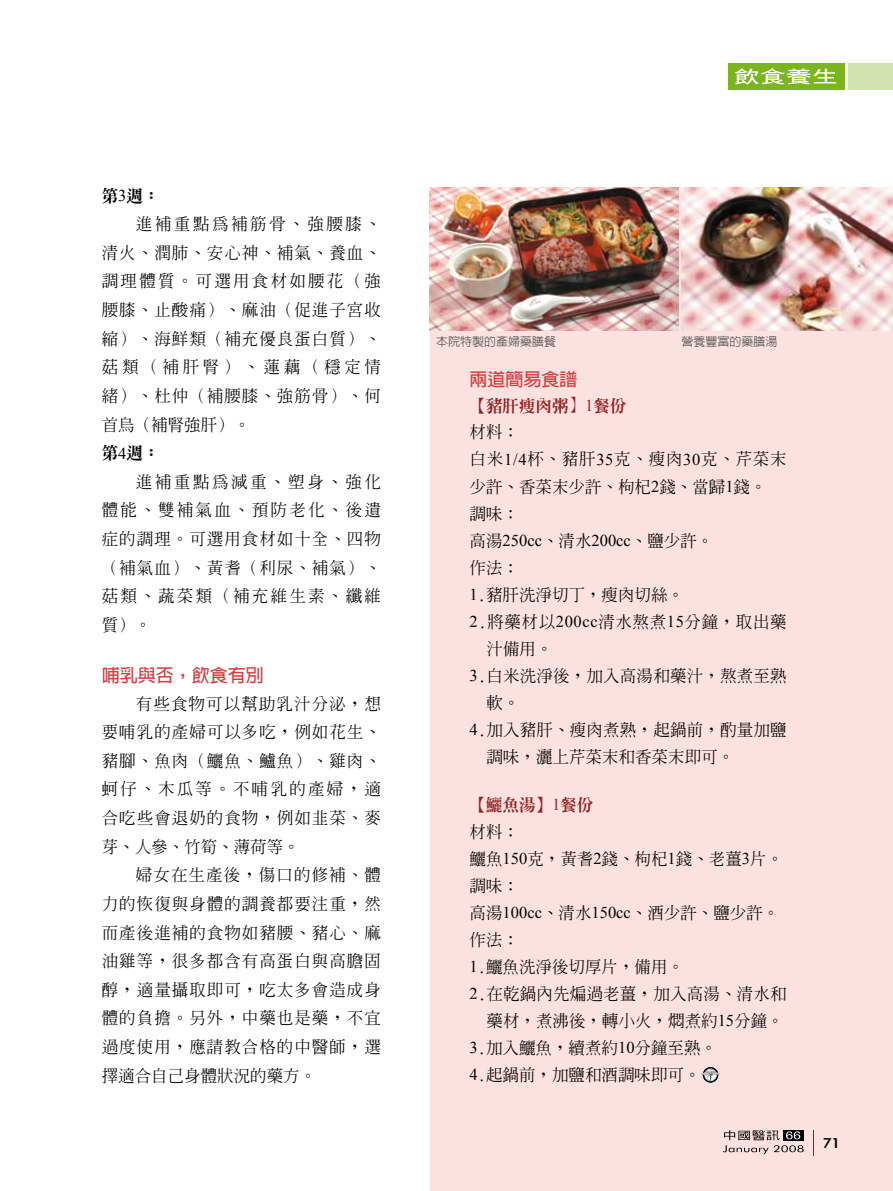
<style>
.page{position:relative;width:893px;height:1191px;background:#fff}
.page>*{position:absolute;margin:0;border:0;box-sizing:border-box;transform-origin:0 0}
.t1{font:700 18px "Lin Gothic";color:#d53f43}
.t2{font:500 16.5px/28.7px "Inn Ming";letter-spacing:.06em;color:#000;text-align:justify}
.t3{font:500 16.5px "Inn Ming";color:#000}
.t4{font:500 16.5px "Inn Ming";letter-spacing:.01em;color:#000}
.t5{font:500 16.5px "Inn Ming";letter-spacing:.135em;color:#000}
.t6{font:500 16.5px "Inn Ming";letter-spacing:.155em;color:#000}
.t7{font:500 16.5px "Inn Ming";letter-spacing:.035em;color:#000}
.t8{font:800 16.5px "Inn Ming";color:#922224}
.t9{font:500 16.5px "Inn Ming";letter-spacing:.225em;color:#000}
.t10{font:800 16.5px "Inn Ming";color:#000}
.t11{font:16.2px "Li Gothic Med";color:#000;scale:1.11 1}
.t12{font:500 12px "Lin Gothic";color:#58585a}
.s1{font-family:"Times New Roman";font-weight:400}
.s2{font-weight:500}
</style>
<div class="page">
<div style="left:430px;top:187px;width:463px;height:1004px;background:#fbe2e0"></div>
<img style="left:429px;top:187px;width:249px;height:143px">
<img style="left:681px;top:187px;width:212px;height:143px">
<svg style="left:701px;top:1068px;width:19px;height:13px"></svg>
<svg style="left:813px;top:1130px;width:1px;height:25px"></svg>
<svg style="left:723px;top:1130px;width:81px;height:24px"></svg>
<div style="left:728px;top:64px;width:116px;height:26px;background:#7ab51d"></div>
<div style="left:848px;top:64px;width:45px;height:26px;background:#d1e2af"></div>
<svg style="left:735px;top:68px;width:101px;height:17px"></svg>
<p class="t10" style="left:102px;top:187px;width:59px">第<span class="s1">3</span>週：</p>
<p class="t6" style="left:136px;top:216px;width:247px">進補重點為補筋骨、強腰膝、</p>
<p class="t2" style="left:102px;top:238px;width:281px">清火、潤肺、安心神、補氣、養血、</p>
<p class="t5" style="left:102px;top:273px;width:281px">調理體質。可選用食材如腰花（強</p>
<p class="t2" style="left:102px;top:295px;width:281px">腰膝、止酸痛）、麻油（促進子宮收</p>
<p class="t2" style="left:102px;top:324px;width:281px">縮）、海鮮類（補充優良蛋白質）、</p>
<p class="t9" style="left:102px;top:359px;width:281px">菇類（補肝腎）、蓮藕（穩定情</p>
<p class="t2" style="left:102px;top:381px;width:281px">緒）、杜仲（補腰膝、強筋骨）、何</p>
<p class="t2" style="left:102px;top:410px;width:150px">首烏（補腎強肝）。</p>
<p class="t10" style="left:102px;top:445px;width:59px">第<span class="s1">4</span>週：</p>
<p class="t6" style="left:136px;top:473px;width:247px">進補重點為減重、塑身、強化</p>
<p class="t5" style="left:102px;top:502px;width:281px">體能、雙補氣血、預防老化、後遺</p>
<p class="t2" style="left:102px;top:524px;width:281px">症的調理。可選用食材如十全、四物</p>
<p class="t2" style="left:102px;top:553px;width:281px">（補氣血）、黃耆（利尿、補氣）、</p>
<p class="t5" style="left:102px;top:588px;width:281px">菇類、蔬菜類（補充維生素、纖維</p>
<p class="t2" style="left:102px;top:610px;width:51px">質）。</p>
<p class="t1" style="left:102px;top:666px;width:163px">哺乳與否，飲食有別</p>
<p class="t2" style="left:102px;top:689px;width:281px;text-indent:34px">有些食物可以幫助乳汁分泌，想要哺乳的產婦可以多吃，例如花生、豬腳、魚肉（鱺魚、鱸魚）、雞肉、蚵仔、木瓜等。不哺乳的產婦，適合吃些會退奶的食物，例如韭菜、麥芽、人參、竹筍、薄荷等。</p>
<p class="t2" style="left:102px;top:860px;width:281px;text-indent:34px">婦女在生產後，傷口的修補、體力的恢復與身體的調養都要注重，然而產後進補的食物如豬腰、豬心、麻油雞等，很多都含有高蛋白與高膽固醇，適量攝取即可，吃太多會造成身體的負擔。另外，中藥也是藥，不宜過度使用，應請教合格的中醫師，選擇適合自己身體狀況的藥方。</p>
<p class="t12" style="left:436px;top:335px;width:121px">本院特製的產婦藥膳餐</p>
<p class="t12" style="left:681px;top:335px;width:97px">營養豐富的藥膳湯</p>
<p class="t1" style="left:470px;top:370px;width:109px">兩道簡易食譜</p>
<p class="t8" style="left:470px;top:397px;width:158px">【豬肝瘦肉粥<span class="s2">】</span><span class="s1">1</span>餐份</p>
<p class="t2" style="left:470px;top:418px;width:51px">材料：</p>
<p class="t2" style="left:470px;top:445px;width:319px">白米<span class="s1">1/4</span>杯、豬肝<span class="s1">35</span>克、瘦肉<span class="s1">30</span>克、芹菜末</p>
<p class="t3" style="left:470px;top:478px;width:298px">少許、香菜末少許、枸杞<span class="s1">2</span>錢、當歸<span class="s1">1</span>錢。</p>
<p class="t2" style="left:470px;top:499px;width:51px">調味：</p>
<p class="t2" style="left:470px;top:526px;width:245px">高湯<span class="s1">250cc</span>、清水<span class="s1">200cc</span>、鹽少許。</p>
<p class="t2" style="left:470px;top:553px;width:51px">作法：</p>
<p class="t3" style="left:470px;top:586px;width:216px"><span class="s1">1</span>.豬肝洗淨切丁，瘦肉切絲。</p>
<p class="t7" style="left:470px;top:613px;width:318px"><span class="s1">2</span>.將藥材以<span class="s1">200cc</span>清水熬煮<span class="s1">15</span>分鐘，取出藥</p>
<p class="t2" style="left:487px;top:634px;width:67px">汁備用。</p>
<p class="t4" style="left:470px;top:667px;width:318px"><span class="s1">3</span>.白米洗淨後，加入高湯和藥汁，熬煮至熟</p>
<p class="t2" style="left:487px;top:688px;width:34px">軟。</p>
<p class="t4" style="left:470px;top:721px;width:318px"><span class="s1">4</span>.加入豬肝、瘦肉煮熟，起鍋前，酌量加鹽</p>
<p class="t3" style="left:487px;top:748px;width:249px">調味，灑上芹菜末和香菜末即可。</p>
<p class="t8" style="left:470px;top:796px;width:125px">【鱺魚湯】<span class="s1">1</span>餐份</p>
<p class="t2" style="left:470px;top:817px;width:51px">材料：</p>
<p class="t2" style="left:470px;top:844px;width:315px">鱺魚<span class="s1">150</span>克，黃耆<span class="s1">2</span>錢、枸杞<span class="s1">1</span>錢、老薑<span class="s1">3</span>片。</p>
<p class="t2" style="left:470px;top:871px;width:51px">調味：</p>
<p class="t3" style="left:470px;top:904px;width:311px">高湯<span class="s1">100cc</span>、清水<span class="s1">150cc</span>、酒少許、鹽少許。</p>
<p class="t2" style="left:470px;top:925px;width:51px">作法：</p>
<p class="t3" style="left:470px;top:958px;width:216px"><span class="s1">1</span>.鱺魚洗淨後切厚片，備用。</p>
<p class="t4" style="left:470px;top:985px;width:318px"><span class="s1">2</span>.在乾鍋內先煸過老薑，加入高湯、清水和</p>
<p class="t3" style="left:487px;top:1012px;width:298px">藥材，煮沸後，轉小火，燜煮約<span class="s1">15</span>分鐘。</p>
<p class="t3" style="left:470px;top:1039px;width:249px"><span class="s1">3</span>.加入鱺魚，續煮約<span class="s1">10</span>分鐘至熟。</p>
<p class="t3" style="left:470px;top:1066px;width:232px"><span class="s1">4</span>.起鍋前，加鹽和酒調味即可。</p>
<p class="t11" style="left:823px;top:1134px;width:17px">71</p>
</div>
